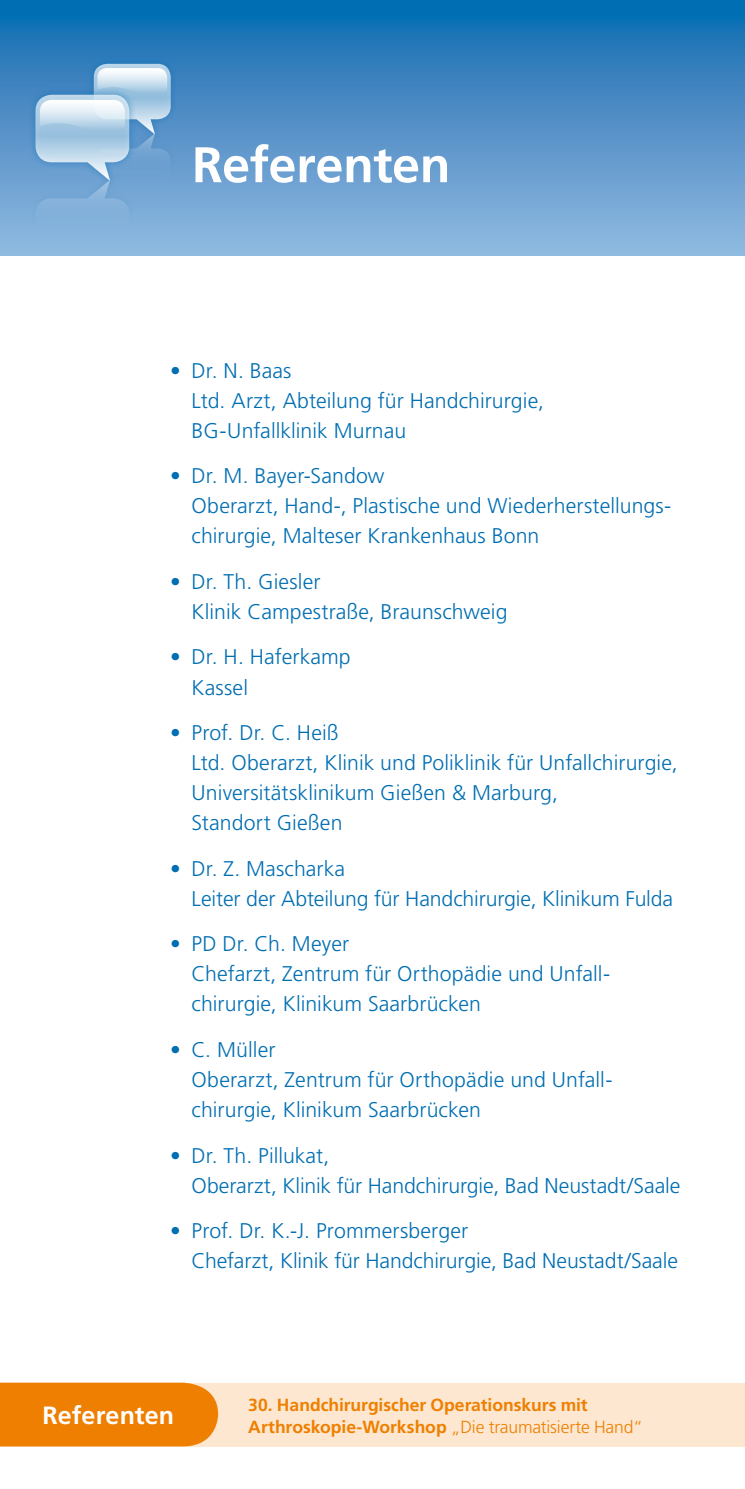
<style>
.page{position:relative;width:745px;height:1489px;background:#fff}
.page>*{position:absolute;margin:0;border:0;box-sizing:border-box;transform-origin:0 0}
.t1{font:700 50px "Frutiger LT Std";letter-spacing:-.01em;color:#fff}
.t2{font:700 25px "Frutiger LT Std";color:#fff}
.t3{font:300 21.25px/30px "Frutiger LT Std";color:#006eb2}
.t4{font:700 17.5px/22.5px "Frutiger LT Std";color:#ee7f00}
.s1{font-weight:300}
</style>
<div class="page">
<div style="left:0;top:1382px;width:744px;height:64px;background:#fde7d0"></div>
<div style="left:0;top:1382px;width:218px;height:64px;background:#ee7f00"></div>
<svg style="left:0;top:0;width:744px;height:255px;background:#4d90c7"></svg>
<div style="left:86px;top:56px;width:92px;height:85px;background:#006eb2;opacity:.5"></div>
<div style="left:86px;top:126px;width:92px;height:86px;background:#006eb2;opacity:.5"></div>
<div style="left:27px;top:87px;width:110px;height:101px;background:#006eb2;opacity:.5"></div>
<div style="left:27px;top:173px;width:110px;height:101px;background:#006eb2;opacity:.5"></div>
<svg style="left:35px;top:64px;width:136px;height:202px;background:#93bbdd"></svg>
<h1 class="t1" style="left:192px;top:135px;width:260px">Referenten</h1>
<p class="t3" style="left:191px;top:355px;width:354px;text-indent:-21px">• Dr. N. Baas<br>Ltd. Arzt, Abteilung für Handchirurgie,<br>BG-Unfallklinik Murnau</p>
<p class="t3" style="left:191px;top:461px;width:480px;text-indent:-21px">• Dr. M. Bayer-Sandow<br>Oberarzt, Hand-, Plastische und Wiederherstellungs&shy;chirurgie, Malteser Krankenhaus Bonn</p>
<p class="t3" style="left:191px;top:567px;width:317px;text-indent:-21px">• Dr. Th. Giesler<br>Klinik Campestraße, Braunschweig</p>
<p class="t3" style="left:191px;top:642px;width:161px;text-indent:-21px">• Dr. H. Haferkamp<br>Kassel</p>
<p class="t3" style="left:191px;top:718px;width:487px;text-indent:-21px">• Prof. Dr. C. Heiß<br>Ltd. Oberarzt, Klinik und Poliklinik für Unfallchirurgie, Universitätsklinikum Gießen &amp; Marburg,<br>Standort Gießen</p>
<p class="t3" style="left:191px;top:853px;width:483px;text-indent:-21px">• Dr. Z. Mascharka<br>Leiter der Abteilung für Handchirurgie, Klinikum Fulda</p>
<p class="t3" style="left:191px;top:929px;width:418px;text-indent:-21px">• PD Dr. Ch. Meyer<br>Chefarzt, Zentrum für Orthopädie und Unfall&shy;chirurgie, Klinikum Saarbrücken</p>
<p class="t3" style="left:191px;top:1034px;width:420px;text-indent:-21px">• C. Müller<br>Oberarzt, Zentrum für Orthopädie und Unfall&shy;chirurgie, Klinikum Saarbrücken</p>
<p class="t3" style="left:191px;top:1140px;width:490px;text-indent:-21px">• Dr. Th. Pillukat,<br>Oberarzt, Klinik für Handchirurgie, Bad Neustadt/Saale</p>
<p class="t3" style="left:191px;top:1216px;width:488px;text-indent:-21px">• Prof. Dr. K.-J. Prommersberger<br>Chefarzt, Klinik für Handchirurgie, Bad Neustadt/Saale</p>
<p class="t2" style="left:43px;top:1400px;width:133px">Referenten</p>
<p class="t4" style="left:248px;top:1393px;width:396px">30. Handchirurgischer Operationskurs mit<br>Arthroskopie-Workshop <span class="s1">„Die traumatisierte Hand“</span></p>
</div>
